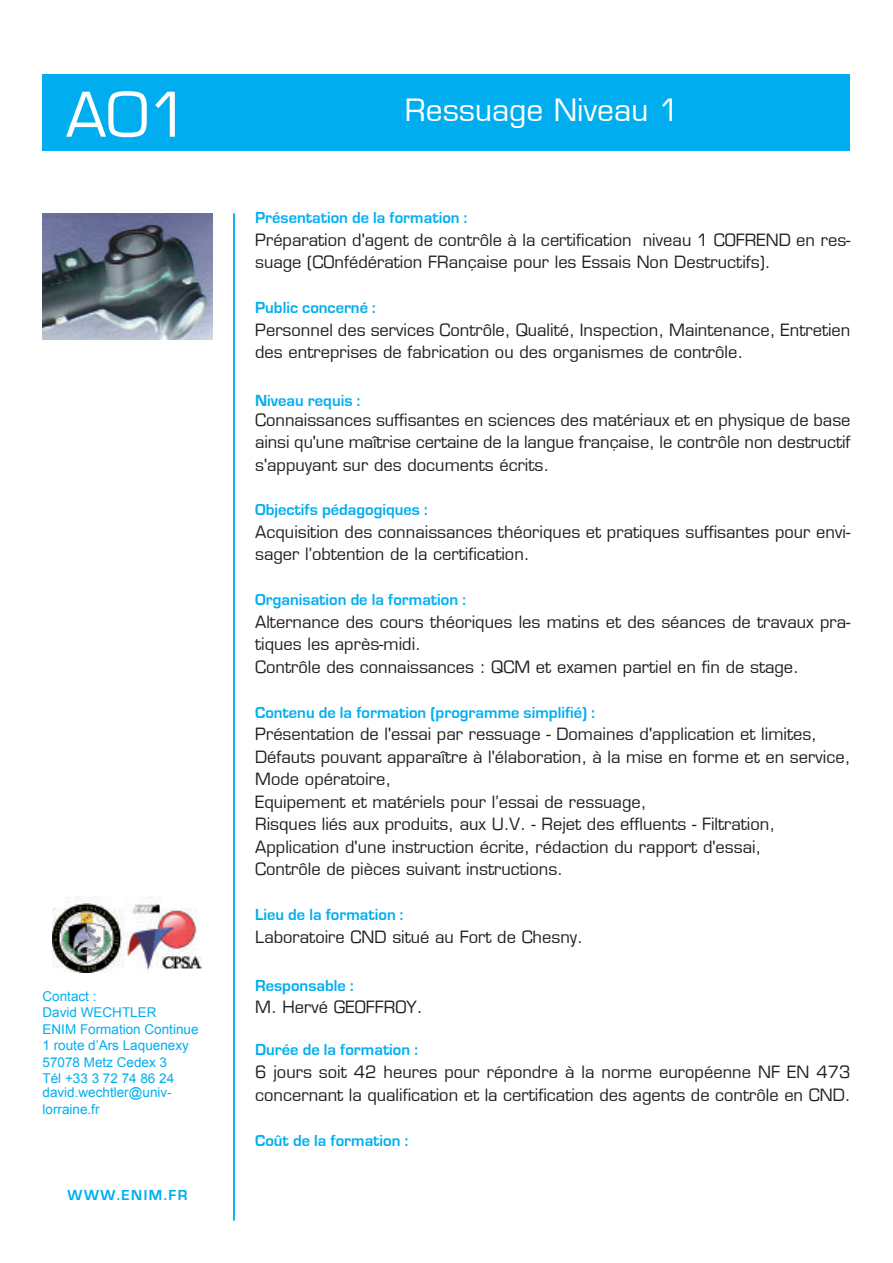
<style>
.page{position:relative;width:893px;height:1263px;background:#fff}
.page>*{position:absolute;margin:0;border:0;box-sizing:border-box;transform-origin:0 0}
.t1{font:60px "Eurostile";color:#fff}
.t2{font:30px "Eurostile";color:#fff}
.t3{font:16.5px/22.5px "Eurostile";color:#231f20}
.t4{font:700 16.5px "Eurostile";color:#00aeef}
.t5{font:700 15px "Eurostile";letter-spacing:.1em;color:#00aeef}
.t6{font:13.5px/16.5px "Arial";color:#00aeef}
</style>
<div class="page">
<div style="left:43px;top:75px;width:807px;height:76px;background:#00aeef"></div>
<img style="left:53px;top:896px;width:148px;height:76px">
<img style="left:43px;top:214px;width:170px;height:126px">
<hr style="left:233px;top:213px;width:2px;height:1007px;background:#00aeef">
<h1 class="t1" style="left:66px;top:79px;width:125px">A01</h1>
<p class="t6" style="left:43px;top:988px;width:158px">Contact :<br>David WECHTLER<br>ENIM Formation Continue<br>1 route d’Ars Laquenexy<br>57078 Metz Cedex 3<br>Tél +33 3 72 74 86 24</p>
<p class="t6" style="left:43px;top:1084px;width:131px">david.wechtler@univ&shy;lorraine.fr</p>
<p class="t5" style="left:68px;top:1187px;width:121px">www.ENIM.FR</p>
<h2 class="t2" style="left:405px;top:92px;width:276px">Ressuage Niveau 1</h2>
<p class="t4" style="left:255px;top:210px;width:214px">Présentation de la formation :</p>
<p class="t3" style="left:255px;top:228px;width:597px">Préparation d'agent de contrôle à la certification niveau 1 COFREND en res&shy;suage (COnfédération FRançaise pour les Essais Non Destructifs).</p>
<p class="t4" style="left:255px;top:300px;width:122px">Public concerné :</p>
<p class="t3" style="left:255px;top:318px;width:597px">Personnel des services Contrôle, Qualité, Inspection, Maintenance, Entretien des entreprises de fabrication ou des organismes de contrôle.</p>
<p class="t4" style="left:255px;top:393px;width:107px">Niveau requis :</p>
<p class="t3" style="left:255px;top:409px;width:597px;text-align:justify">Connaissances suffisantes en sciences des matériaux et en physique de base ainsi qu'une maîtrise certaine de la langue française, le contrôle non destructif s'appuyant sur des documents écrits.</p>
<p class="t4" style="left:255px;top:502px;width:174px">Objectifs pédagogiques :</p>
<p class="t3" style="left:255px;top:521px;width:597px">Acquisition des connaissances théoriques et pratiques suffisantes pour envi&shy;sager l’obtention de la certification.</p>
<p class="t4" style="left:255px;top:592px;width:212px">Organisation de la formation :</p>
<p class="t3" style="left:255px;top:611px;width:597px">Alternance des cours théoriques les matins et des séances de travaux pra&shy;tiques les après-midi.<br>Contrôle des connaissances : QCM et examen partiel en fin de stage.</p>
<p class="t4" style="left:255px;top:705px;width:341px">Contenu de la formation (programme simplifié) :</p>
<p class="t3" style="left:255px;top:723px;width:597px">Présentation de l'essai par ressuage - Domaines d'application et limites, Défauts pouvant apparaître à l'élaboration, à la mise en forme et en service, Mode opératoire,<br>Equipement et matériels pour l’essai de ressuage,<br>Risques liés aux produits, aux U.V. - Rejet des effluents - Filtration, Application d'une instruction écrite, rédaction du rapport d'essai,<br>Contrôle de pièces suivant instructions.</p>
<p class="t4" style="left:255px;top:907px;width:150px">Lieu de la formation :</p>
<p class="t3" style="left:255px;top:926px;width:329px">Laboratoire CND situé au Fort de Chesny.</p>
<p class="t4" style="left:255px;top:977px;width:100px">Responsable :</p>
<p class="t3" style="left:255px;top:996px;width:169px">M. Hervé GEOFFROY.</p>
<p class="t4" style="left:255px;top:1042px;width:164px">Durée de la formation :</p>
<p class="t3" style="left:255px;top:1061px;width:597px">6 jours soit 42 heures pour répondre à la norme européenne NF EN 473 concernant la qualification et la certification des agents de contrôle en CND.</p>
<p class="t4" style="left:255px;top:1132px;width:155px">Coût de la formation :</p>
</div>
